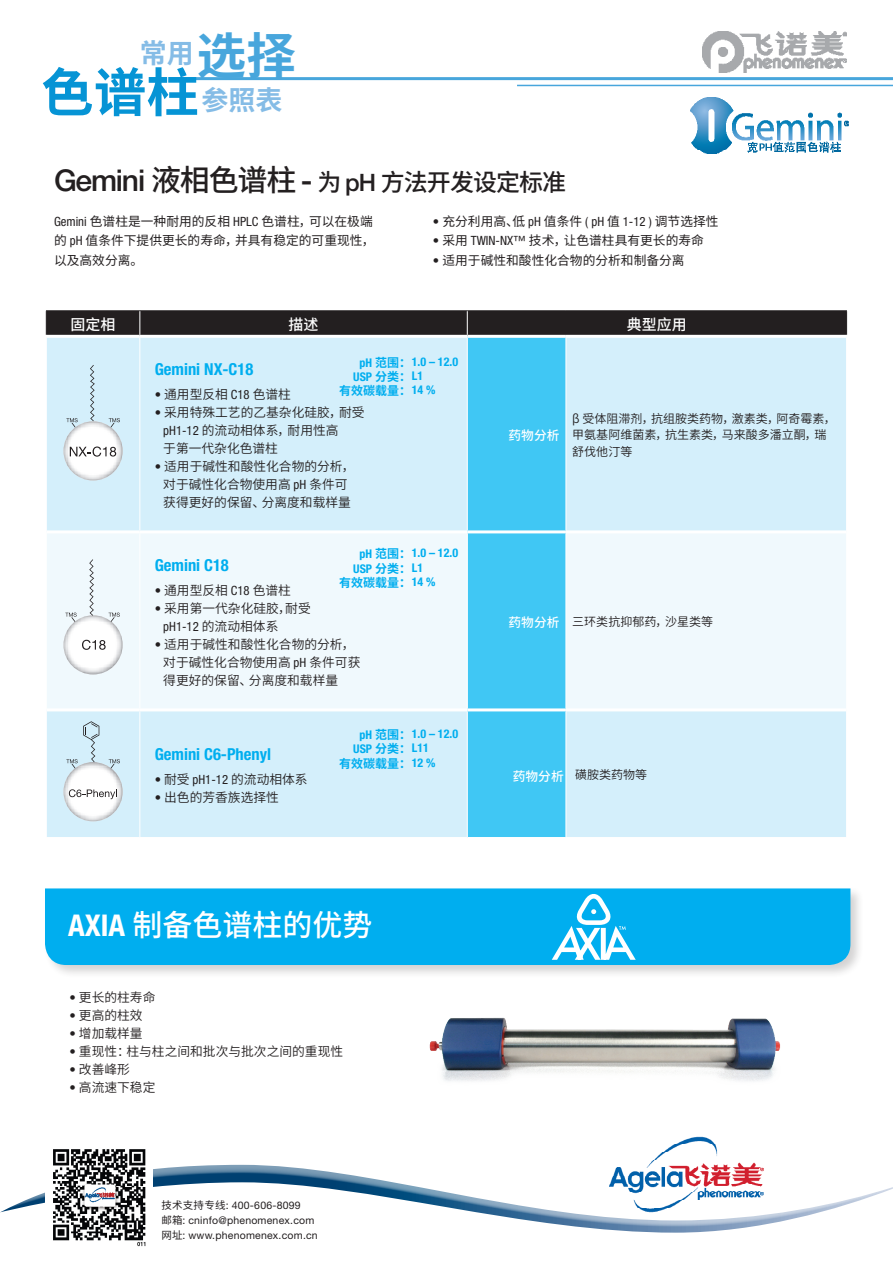
<style>
.page{position:relative;width:893px;height:1263px;background:#fff}
.page>*{position:absolute;margin:0;border:0;box-sizing:border-box;transform-origin:0 0}
.Pure_App_ID{font:700 52.5px "Noto Sans Hans";color:#0694d5}
.Pure_App_ID-2{font:700 49.5px "Noto Sans Hans";color:#48a6dc}
.t1{font:500 30px "Noto Sans Hans";color:#fff}
.Pure_App_ID-3{font:700 27px "Noto Sans Hans";color:#85bce6}
.t2{font:500 24px "Noto Sans Hans";letter-spacing:-.04em;color:#231f20}
.Pure_App_ID-4{font:700 condensed 16.5px "Helvetica Neue LT Pro";color:#00aeef}
.Pure_App_ID-5{font:500 15px "Noto Sans Hans";color:#fff}
.Pure_App_ID-6{font:600 12.75px "Noto Sans Hans";color:#231f20}
.bullets{font:12.75px/19.5px "Noto Sans Hans";color:#231f20}
.Pure_App_ID-7{font:500 12.75px "Noto Sans Hans";color:#fff}
.Pure_App_ID-8{font:condensed 12.75px "Helvetica Neue LT Pro";color:#231f20}
.Pure_App_ID-9{font:600 12px/16.5px "Noto Sans Hans";color:#231f20}
.Pure_App_ID-10{font:700 condensed 12px "Helvetica Neue LT Pro";color:#00aeef}
.Pure_App_ID-11{font:700 12px "Noto Sans Hans";color:#00aeef}
.t3{font:10.5px "Helvetica Neue LT Pro";letter-spacing:.02em;color:#231f20}
.s1{font-family:"Helvetica Neue LT Pro";font-size:30px}
.s2{font-size:30px}
.s3{font-family:"Helvetica Neue LT Pro"}
.s4{font-family:"Helvetica Neue LT Pro";font-stretch:condensed}
.s5{font-family:"Helvetica Neue LT Pro";font-weight:400;font-stretch:condensed}
.s6{font-family:"Noto Sans Hans";font-stretch:normal}
.s7{font-family:"Noto Sans Hans";font-weight:600;font-stretch:normal}
.s8{font-family:"Helvetica Neue LT Pro";font-weight:700;font-stretch:condensed}
.s9{font-family:"Noto Sans Hans"}
</style>
<div class="page">
<div style="left:47px;top:338px;width:799px;height:499px;background:#d4effb"></div>
<div style="left:468px;top:338px;width:98px;height:499px;background:#40c7f4"></div>
<svg style="left:47px;top:533px;width:799px;height:175px;fill:#f0f9fd"></svg>
<hr style="left:46px;top:310px;width:94px;height:1px;background:#231f20">
<hr style="left:140px;top:310px;width:327px;height:1px;background:#231f20">
<hr style="left:467px;top:310px;width:99px;height:1px;background:#231f20">
<hr style="left:566px;top:310px;width:281px;height:1px;background:#231f20">
<div style="left:46px;top:311px;width:801px;height:24px;background:#231f20"></div>
<hr style="left:139px;top:533px;width:1px;height:175px;background:#fff">
<hr style="left:467px;top:533px;width:1px;height:175px;background:#fff">
<hr style="left:566px;top:533px;width:1px;height:175px;background:#fff">
<hr style="left:139px;top:338px;width:1px;height:192px;background:#fff">
<hr style="left:467px;top:338px;width:1px;height:192px;background:#fff">
<hr style="left:566px;top:338px;width:1px;height:192px;background:#fff">
<hr style="left:139px;top:711px;width:1px;height:126px;background:#fff">
<hr style="left:467px;top:711px;width:1px;height:126px;background:#fff">
<hr style="left:566px;top:711px;width:1px;height:126px;background:#fff">
<hr style="left:47px;top:530px;width:93px;height:3px;background:#fff">
<hr style="left:140px;top:530px;width:327px;height:3px;background:#fff">
<hr style="left:47px;top:708px;width:93px;height:3px;background:#fff">
<hr style="left:140px;top:708px;width:327px;height:3px;background:#fff">
<hr style="left:467px;top:530px;width:99px;height:3px;background:#fff">
<hr style="left:566px;top:530px;width:280px;height:3px;background:#fff">
<hr style="left:467px;top:708px;width:99px;height:3px;background:#fff">
<hr style="left:566px;top:708px;width:280px;height:3px;background:#fff">
<img style="left:63px;top:421px;width:60px;height:59px;border-radius:30px">
<svg style="left:90px;top:365px;width:5px;height:56px"></svg>
<svg style="left:109px;top:418px;width:11px;height:9px"></svg>
<svg style="left:66px;top:418px;width:12px;height:9px"></svg>
<svg style="left:70px;top:446px;width:46px;height:11px"></svg>
<img style="left:63px;top:615px;width:60px;height:59px;border-radius:30px">
<svg style="left:89px;top:559px;width:5px;height:57px"></svg>
<svg style="left:109px;top:613px;width:11px;height:9px"></svg>
<svg style="left:65px;top:613px;width:12px;height:9px"></svg>
<svg style="left:82px;top:640px;width:24px;height:10px"></svg>
<img style="left:63px;top:762px;width:60px;height:59px;border-radius:30px">
<svg style="left:109px;top:759px;width:11px;height:9px"></svg>
<svg style="left:66px;top:721px;width:33px;height:47px;background:#c8e0ea"></svg>
<svg style="left:69px;top:789px;width:48px;height:10px"></svg>
<div style="left:43px;top:886px;width:822px;height:93px;background:#231f20;opacity:.2"></div>
<div style="left:45px;top:888px;width:805px;height:77px;background:#00aeef"></div>
<img style="left:429px;top:1017px;width:352px;height:64px">
<svg style="left:552px;top:892px;width:84px;height:68px"></svg>
<svg style="left:581px;top:1227px;width:168px;height:6px"></svg>
<div style="left:0;top:1144px;width:893px;height:83px;background:#fff;opacity:.5"></div>
<img style="left:610px;top:1137px;width:153px;height:76px">
<img style="left:46px;top:1144px;width:106px;height:103px">
<hr style="left:196px;top:77px;width:697px;height:3px;background:#48a6dc">
<img style="left:690px;top:98px;width:158px;height:56px">
<hr style="left:517px;top:85px;width:376px;height:1px;background:#48a6dc">
<img style="left:703px;top:31px;width:143px;height:42px">
<p class="Pure_App_ID-2" style="left:197px;top:28px;width:100px">选择</p>
<p class="Pure_App_ID-3" style="left:202px;top:85px;width:82px">参照表</p>
<p class="Pure_App_ID-3" style="left:140px;top:38px;width:55px">常用</p>
<p class="Pure_App_ID" style="left:41px;top:63px;width:159px">色谱柱</p>
<p class="t2" style="left:54px;top:169px;width:514px"><span class="s1">Gemini</span> <span class="s2">液相色谱柱</span> <span class="s1">-</span> 为 <span class="s3">pH</span> 方法开发设定标准</p>
<p class="bullets" style="left:54px;top:212px;width:322px"><span class="s4">Gemini</span> 色谱柱是一种耐用的反相 <span class="s4">HPLC</span> 色谱柱，可以在极端的 <span class="s4">pH</span> 值条件下提供更长的寿命，并具有稳定的可重现性，以及高效分离。</p>
<p class="bullets" style="left:433px;top:212px;width:287px"><span class="s4">•</span> 充分利用高、低 <span class="s4">pH</span> 值条件 <span class="s4">( pH</span> 值 <span class="s4">1-12 )</span> 调节选择性</p>
<p class="bullets" style="left:433px;top:231px;width:272px"><span class="s4">•</span> 采用 <span class="s4">TWIN-NX™</span> 技术，让色谱柱具有更长的寿命</p>
<p class="bullets" style="left:433px;top:251px;width:253px"><span class="s4">•</span> 适用于碱性和酸性化合物的分析和制备分离</p>
<p class="Pure_App_ID-5" style="left:71px;top:316px;width:47px">固定相</p>
<p class="Pure_App_ID-5" style="left:289px;top:316px;width:31px">描述</p>
<p class="Pure_App_ID-5" style="left:627px;top:316px;width:61px">典型应用</p>
<p class="Pure_App_ID-4" style="left:155px;top:359px;width:100px">Gemini NX-C18</p>
<p class="Pure_App_ID-6" style="left:155px;top:387px;width:138px"><span class="s5">•</span> 通用型反相 <span class="s5">C18</span> 色谱柱</p>
<p class="Pure_App_ID-6" style="left:155px;top:405px;width:211px"><span class="s5">•</span> 采用特殊工艺的乙基杂化硅胶，耐受</p>
<p class="Pure_App_ID-6" style="left:163px;top:423px;width:177px"><span class="s5">pH1-12</span> 的流动相体系，耐用性高</p>
<p class="Pure_App_ID-6" style="left:163px;top:441px;width:116px">于第一代杂化色谱柱</p>
<p class="Pure_App_ID-6" style="left:155px;top:459px;width:201px"><span class="s5">•</span> 适用于碱性和酸性化合物的分析，</p>
<p class="Pure_App_ID-6" style="left:163px;top:477px;width:186px">对于碱性化合物使用高 <span class="s5">pH</span> 条件可</p>
<p class="Pure_App_ID-6" style="left:163px;top:495px;width:189px">获得更好的保留、分离度和载样量</p>
<p class="Pure_App_ID-10" style="left:359px;top:354px;width:100px">pH <span class="s6">范围：</span>1.0 – 12.0</p>
<p class="Pure_App_ID-10" style="left:353px;top:370px;width:71px">USP <span class="s6">分类：</span>L1</p>
<p class="Pure_App_ID-11" style="left:339px;top:384px;width:98px">有效碳载量：<span class="s4">14 %</span></p>
<p class="Pure_App_ID-9" style="left:572px;top:410px;width:265px">β 受体阻滞剂，抗组胺类药物，激素类，阿奇霉素，甲氨基阿维菌素，抗生素类，马来酸多潘立酮，瑞舒伐他汀等</p>
<p class="Pure_App_ID-7" style="left:509px;top:428px;width:52px">药物分析</p>
<p class="Pure_App_ID-10" style="left:359px;top:546px;width:100px">pH <span class="s6">范围：</span>1.0 – 12.0</p>
<p class="Pure_App_ID-10" style="left:353px;top:561px;width:71px">USP <span class="s6">分类：</span>L1</p>
<p class="Pure_App_ID-11" style="left:339px;top:576px;width:98px">有效碳载量：<span class="s4">14 %</span></p>
<p class="Pure_App_ID-4" style="left:155px;top:555px;width:76px">Gemini C18</p>
<p class="Pure_App_ID-6" style="left:155px;top:583px;width:138px"><span class="s5">•</span> 通用型反相 <span class="s5">C18</span> 色谱柱</p>
<p class="Pure_App_ID-6" style="left:155px;top:601px;width:158px"><span class="s5">•</span> 采用第一代杂化硅胶，耐受</p>
<p class="Pure_App_ID-8" style="left:163px;top:619px;width:117px">pH1-12 <span class="s7">的流动相体系</span></p>
<p class="Pure_App_ID-6" style="left:155px;top:637px;width:201px"><span class="s5">•</span> 适用于碱性和酸性化合物的分析，</p>
<p class="Pure_App_ID-6" style="left:163px;top:655px;width:199px">对于碱性化合物使用高 <span class="s5">pH</span> 条件可获</p>
<p class="Pure_App_ID-6" style="left:163px;top:673px;width:176px">得更好的保留、分离度和载样量</p>
<p class="Pure_App_ID-4" style="left:155px;top:744px;width:118px">Gemini C6-Phenyl</p>
<p class="Pure_App_ID-6" style="left:155px;top:772px;width:154px"><span class="s5">•</span> 耐受 <span class="s5">pH1-12</span> 的流动相体系</p>
<p class="Pure_App_ID-6" style="left:155px;top:790px;width:126px"><span class="s5">•</span> 出色的芳香族选择性</p>
<p class="Pure_App_ID-10" style="left:359px;top:727px;width:100px">pH <span class="s6">范围：</span>1.0 – 12.0</p>
<p class="Pure_App_ID-10" style="left:353px;top:741px;width:77px">USP <span class="s6">分类：</span>L11</p>
<p class="Pure_App_ID-11" style="left:339px;top:757px;width:98px">有效碳载量：<span class="s4">12 %</span></p>
<p class="t1" style="left:68px;top:908px;width:306px"><span class="s8">AXIA</span> 制备色谱柱的优势</p>
<p class="Pure_App_ID-6" style="left:70px;top:990px;width:87px"><span class="s5">•</span> 更长的柱寿命</p>
<p class="Pure_App_ID-6" style="left:70px;top:1008px;width:75px"><span class="s5">•</span> 更高的柱效</p>
<p class="Pure_App_ID-6" style="left:70px;top:1026px;width:75px"><span class="s5">•</span> 增加载样量</p>
<p class="Pure_App_ID-6" style="left:70px;top:1044px;width:275px"><span class="s5">•</span> 重现性：柱与柱之间和批次与批次之间的重现性</p>
<p class="Pure_App_ID-6" style="left:70px;top:1062px;width:62px"><span class="s5">•</span> 改善峰形</p>
<p class="Pure_App_ID-6" style="left:70px;top:1080px;width:87px"><span class="s5">•</span> 高流速下稳定</p>
<p class="t3" style="left:162px;top:1199px;width:141px"><span class="s9">技术支持专线</span>: 400-606-8099</p>
<p class="t3" style="left:162px;top:1214px;width:154px"><span class="s9">邮箱</span>: cninfo@phenomenex.com</p>
<p class="t3" style="left:162px;top:1229px;width:158px"><span class="s9">网址</span>: www.phenomenex.com.cn</p>
<p class="Pure_App_ID-7" style="left:509px;top:615px;width:52px">药物分析</p>
<p class="Pure_App_ID-9" style="left:572px;top:614px;width:142px">三环类抗抑郁药，沙星类等</p>
<p class="Pure_App_ID-7" style="left:513px;top:770px;width:52px">药物分析</p>
<p class="Pure_App_ID-9" style="left:575px;top:767px;width:73px">磺胺类药物等</p>
</div>
